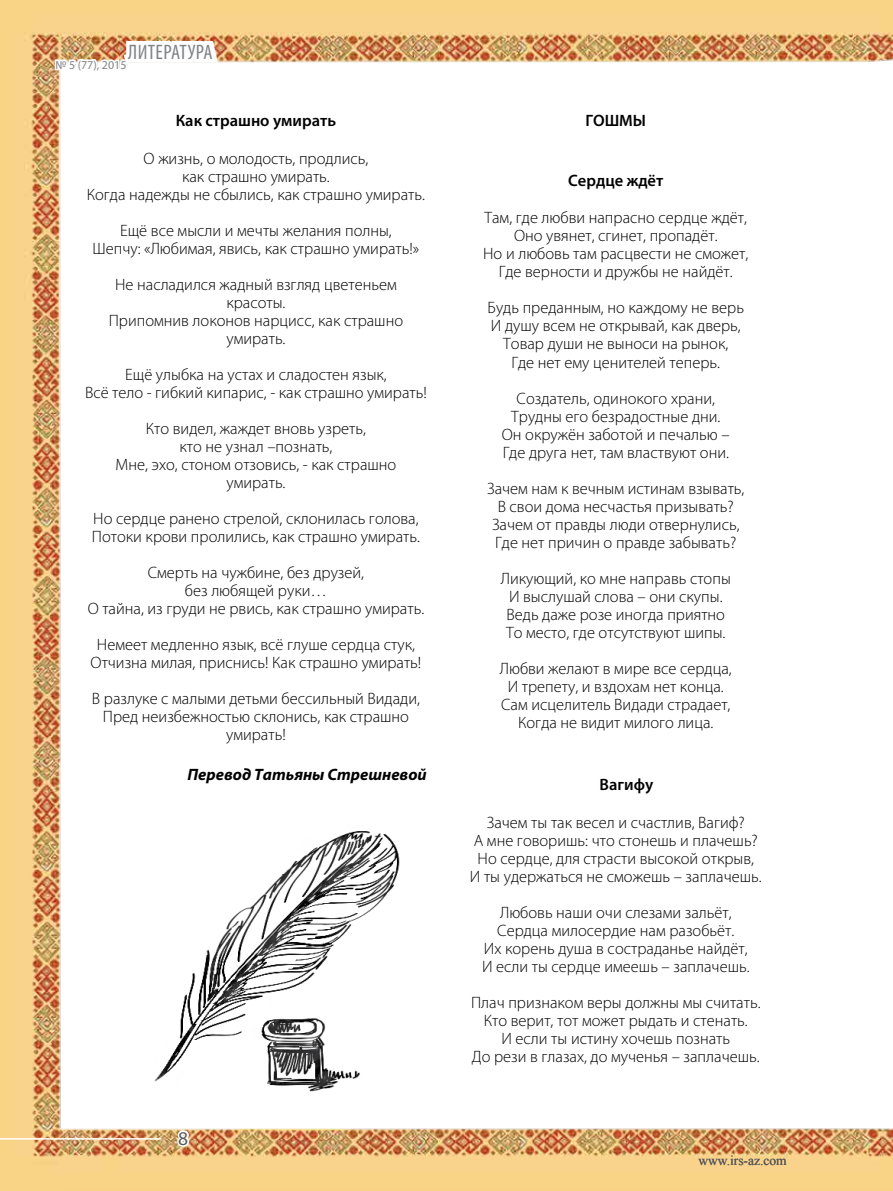
<style>
.page{position:relative;width:893px;height:1191px;background:#fff}
.page>*{position:absolute;margin:0;border:0;box-sizing:border-box;transform-origin:0 0}
.t1{font:condensed 21px "Myriad Pro";letter-spacing:.02em;color:#808285}
.t2{font:19.5px "Myriad Pro";color:#58595b}
.t3{font:300 16.5px/18px "Myriad Pro";color:#000;text-align:center}
.t4{font:600 16.5px "Myriad Pro";color:#000}
.t5{font:italic 700 16.5px "Myriad Pro";color:#000}
.t6{font:13.5px "Times New Roman";color:#58595b}
.t7{font:12px "Myriad Pro";color:#808285}
</style>
<div class="page">
<img style="left:0;top:0;width:893px;height:1191px">
<hr style="left:0;top:1138px;width:162px;height:1px;background:#fff">
<svg style="left:176px;top:1129px;width:15px;height:19px"></svg>
<svg style="left:53px;top:0;width:169px;height:110px"></svg>
<img style="left:102px;top:801px;width:325px;height:305px">
<p class="t1" style="left:132px;top:39px;width:34px">?????</p>
<p class="t1" style="left:129px;top:39px;width:86px">ЛИТЕРАТУРА</p>
<p class="t7" style="left:57px;top:56px;width:73px">№ 5 (77), 2015</p>
<p class="t7" style="left:55px;top:57px;width:73px">№ 5 (77), 2015</p>
<p class="t4" style="left:176px;top:110px;width:162px">Как страшно умирать</p>
<p class="t3" style="left:87px;top:150px;width:340px">О жизнь, о молодость, продлись,<br>как страшно умирать.<br>Когда надежды не сбылись, как страшно умирать.</p>
<p class="t3" style="left:92px;top:222px;width:328px">Ещё все мысли и мечты желания полны,<br>Шепчу: «Любимая, явись, как страшно умирать!»</p>
<p class="t3" style="left:109px;top:276px;width:296px">Не насладился жадный взгляд цветеньем красоты.<br>Припомнив локонов нарцисс, как страшно умирать.</p>
<p class="t3" style="left:85px;top:366px;width:343px">Ещё улыбка на устах и сладостен язык,<br>Всё тело - гибкий кипарис, - как страшно умирать!</p>
<p class="t3" style="left:116px;top:420px;width:282px">Кто видел, жаждет вновь узреть,<br>кто не узнал –познать,<br>Мне, эхо, стоном отзовись, - как страшно умирать.</p>
<p class="t3" style="left:92px;top:510px;width:330px;text-align:left">Но сердце ранено стрелой, склонилась голова,<br>Потоки крови пролились, как страшно умирать.</p>
<p class="t3" style="left:88px;top:564px;width:338px">Смерть на чужбине, без друзей,<br>без любящей руки…<br>О тайна, из груди не рвись, как страшно умирать.</p>
<p class="t3" style="left:91px;top:636px;width:332px">Немеет медленно язык, всё глуше сердца стук,<br>Отчизна милая, приснись! Как страшно умирать!</p>
<p class="t3" style="left:92px;top:690px;width:330px">В разлуке с малыми детьми бессильный Видади,<br>Пред неизбежностью склонись, как страшно умирать!</p>
<p class="t5" style="left:187px;top:763px;width:241px">Перевод Татьяны Стрешневой</p>
<p class="t2" style="left:178px;top:1126px;width:12px">8</p>
<p class="t4" style="left:585px;top:110px;width:62px">ГОШМЫ</p>
<p class="t4" style="left:568px;top:170px;width:97px">Сердце ждёт</p>
<p class="t3" style="left:483px;top:209px;width:267px">Там, где любви напрасно сердце ждёт, Оно увянет, сгинет, пропадёт.<br>Но и любовь там расцвести не сможет, Где верности и дружбы не найдёт.</p>
<p class="t3" style="left:488px;top:299px;width:258px">Будь преданным, но каждому не верь<br>И душу всем не открывай, как дверь,<br>Товар души не выноси на рынок,<br>Где нет ему ценителей теперь.</p>
<p class="t3" style="left:502px;top:389px;width:229px">Создатель, одинокого храни,<br>Трудны его безрадостные дни.<br>Он окружён заботой и печалью –<br>Где друга нет, там властвуют они.</p>
<p class="t3" style="left:487px;top:479px;width:259px">Зачем нам к вечным истинам взывать, В свои дома несчастья призывать?<br>Зачем от правды люди отвернулись, Где нет причин о правде забывать?</p>
<p class="t3" style="left:501px;top:569px;width:232px">Ликующий, ко мне направь стопы<br>И выслушай слова – они скупы.<br>Ведь даже розе иногда приятно<br>То место, где отсутствуют шипы.</p>
<p class="t3" style="left:500px;top:659px;width:234px">Любви желают в мире все сердца,<br>И трепету, и вздохам нет конца.<br>Сам исцелитель Видади страдает,<br>Когда не видит милого лица.</p>
<p class="t4" style="left:600px;top:773px;width:55px">Вагифу</p>
<p class="t3" style="left:470px;top:813px;width:293px">Зачем ты так весел и счастлив, Вагиф?<br>А мне говоришь: что стонешь и плачешь?<br>Но сердце, для страсти высокой открыв,<br>И ты удержаться не сможешь – заплачешь.</p>
<p class="t3" style="left:482px;top:903px;width:269px">Любовь наши очи слезами зальёт, Сердца милосердие нам разобьёт.<br>Их корень душа в состраданье найдёт, И если ты сердце имеешь – заплачешь.</p>
<p class="t3" style="left:471px;top:993px;width:291px">Плач признаком веры должны мы считать.<br>Кто верит, тот может рыдать и стенать.<br>И если ты истину хочешь познать<br>До рези в глазах, до мученья – заплачешь.</p>
<p class="t6" style="left:698px;top:1151px;width:90px">www.irs-az.com</p>
</div>
